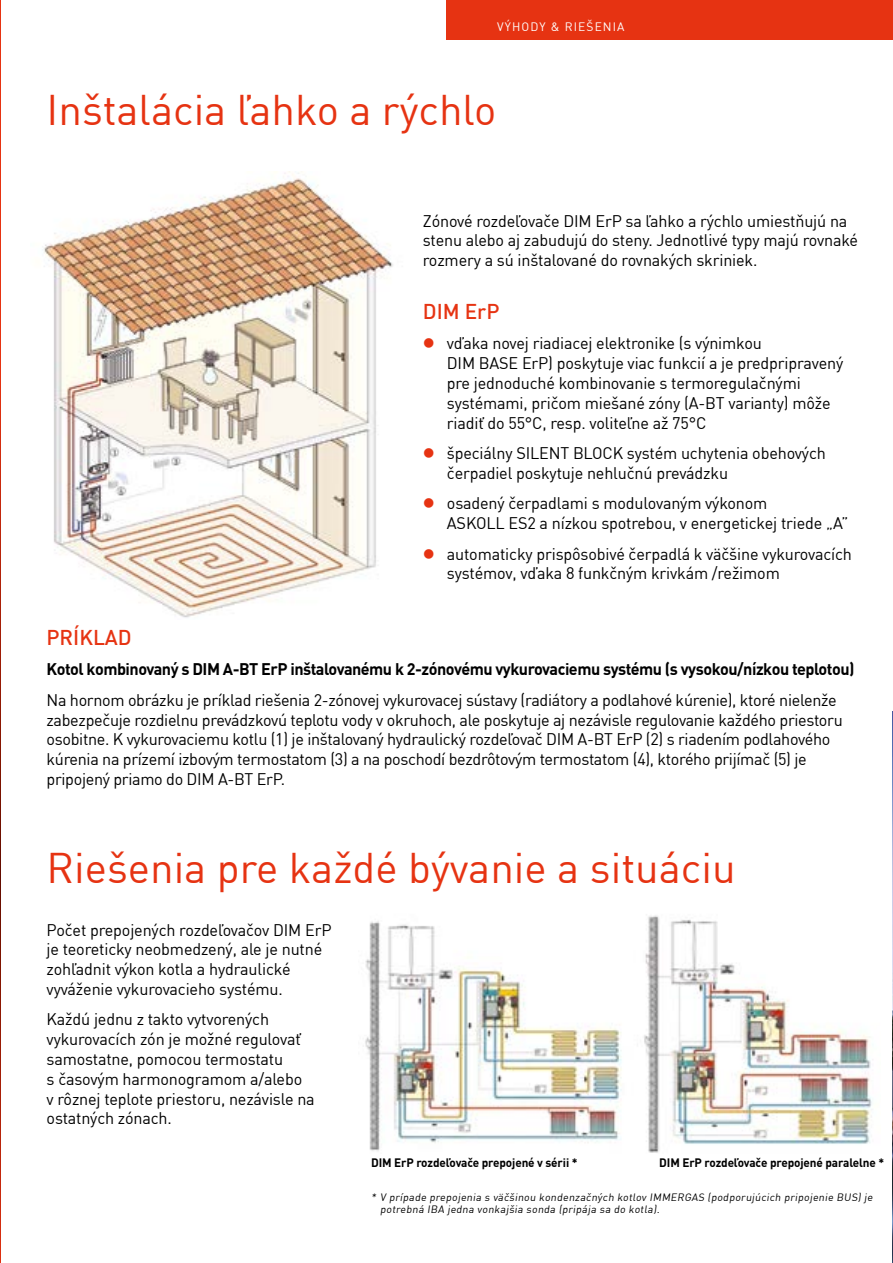
<style>
.page{position:relative;width:893px;height:1263px;background:#fff}
.page>*{position:absolute;margin:0;border:0;box-sizing:border-box;transform-origin:0 0}
.t1{font:42px "Unient DINCE";color:#e63312}
.t2{font:500 21px "Unient DINCE";color:#e63312}
.t3{font:16.5px/19.8px "Unient DINCE";letter-spacing:-.01em;color:#000}
.t4{font:700 16.5px "Unient DINCE";letter-spacing:-.03em;color:#000}
.t5{font:700 12px "Unient DINCE";letter-spacing:-.01em;color:#000}
.t6{font:12px "Unient DINCE";letter-spacing:.09em;color:#fff}
.t7{font:10.5px/12.6px "Unient DINCE";letter-spacing:.03em;color:#000}
.s1{color:#e63312}
</style>
<div class="page">
<svg style="left:0;top:2px;width:1px;height:1260px"></svg>
<div style="left:446px;top:0;width:447px;height:40px;background:#e63312"></div>
<img style="left:44px;top:171px;width:349px;height:447px">
<img style="left:365px;top:915px;width:507px;height:238px">
<img style="left:892px;top:711px;width:1px;height:551px">
<p class="t6" style="left:497px;top:19px;width:129px">VÝHODY &amp; RIEŠENIA</p>
<h1 class="t1" style="left:47px;top:83px;width:451px">Inštalácia ľahko a rýchlo</h1>
<p class="t3" style="left:423px;top:210px;width:437px">Zónové rozdeľovače DIM ErP sa ľahko a rýchlo umiestňujú na stenu alebo aj zabudujú do steny. Jednotlivé typy majú rovnaké rozmery a sú inštalované do rovnakých skriniek.</p>
<p class="t2" style="left:423px;top:298px;width:78px">DIM ErP</p>
<p class="t3" style="left:447px;top:333px;width:398px;text-indent:-24px"><span class="s1">●</span> vďaka novej riadiacej elektronike (s výnimkou<br>DIM BASE ErP) poskytuje viac funkcií a je predpripravený pre jednoduché kombinovanie s termoregulačnými systémami, pričom miešané zóny (A-BT varianty) môže riadiť do 55°C, resp. voliteľne až 75°C</p>
<p class="t3" style="left:447px;top:443px;width:380px;text-indent:-24px"><span class="s1">●</span> špeciálny SILENT BLOCK systém uchytenia obehových čerpadiel poskytuje nehlučnú prevádzku</p>
<p class="t3" style="left:447px;top:493px;width:403px;text-indent:-24px"><span class="s1">●</span> osadený čerpadlami s modulovaným výkonom<br>ASKOLL ES2 a nízkou spotrebou, v energetickej triede „A”</p>
<p class="t3" style="left:447px;top:543px;width:407px;text-indent:-24px"><span class="s1">●</span> automaticky prispôsobivé čerpadlá k väčšine vykurovacích systémov, vďaka 8 funkčný m krivkám /režimom</p>
<p class="t2" style="left:47px;top:624px;width:87px">PRÍKLAD</p>
<p class="t4" style="left:47px;top:658px;width:809px">Kotol kombinovaný s DIM A-BT ErP inštalovanému k 2-zónovému vykurovaciemu systému (s vysokou/nízkou teplotou)</p>
<p class="t3" style="left:47px;top:690px;width:798px">Na hornom obrázku je príklad riešenia 2-zónovej vykurovacej sústavy (radiátory a podlahové kúrenie), ktoré nielenže zabezpečuje rozdielnu prevádzkovú teplotu vody v okruhoch, ale poskytuje aj nezávisle regulovanie každého priestoru osobitne. K vykurovaciemu kotlu (1) je inštalovaný hydraulický rozdeľovač DIM A-BT ErP (2) s riadením podlahového kúrenia na prízemí izbovým termostatom (3) a na poschodí bezdrôtovým termostatom (4), ktorého prijímač (5) je pripojený priamo do DIM A-BT ErP.</p>
<h1 class="t1" style="left:47px;top:841px;width:691px">Riešenia pre každé bývanie a situáciu</h1>
<p class="t3" style="left:47px;top:919px;width:286px">Počet prepojených rozdeľovačov DIM ErP je teoreticky neobmedzený, ale je nutné zohľadnit výkon kotla a hydraulické vyváženie vykurovacieho systému.</p>
<p class="t3" style="left:47px;top:1009px;width:270px">Každú jednu z takto vytvorených vykurovacích zón je možné regulovať samostatne, pomocou termostatu<br>s časovým harmonogramom a/alebo<br>v rôznej teplote priestoru, nezávisle na ostatných zónach.</p>
<p class="t5" style="left:371px;top:1155px;width:208px">DIM ErP rozdeľovače prepojené v sérii *</p>
<p class="t5" style="left:659px;top:1155px;width:226px">DIM ErP rozdeľovače prepojené paralelne *</p>
<p class="t7" style="left:380px;top:1190px;width:496px;text-indent:-9px">* V prípade prepojenia s väčšinou kondenzačných kotlov IMMERGAS (podporujúcich pripojenie BUS) je potrebná IBA jedna vonkajšia sonda (pripája sa do kotla).</p>
</div>
